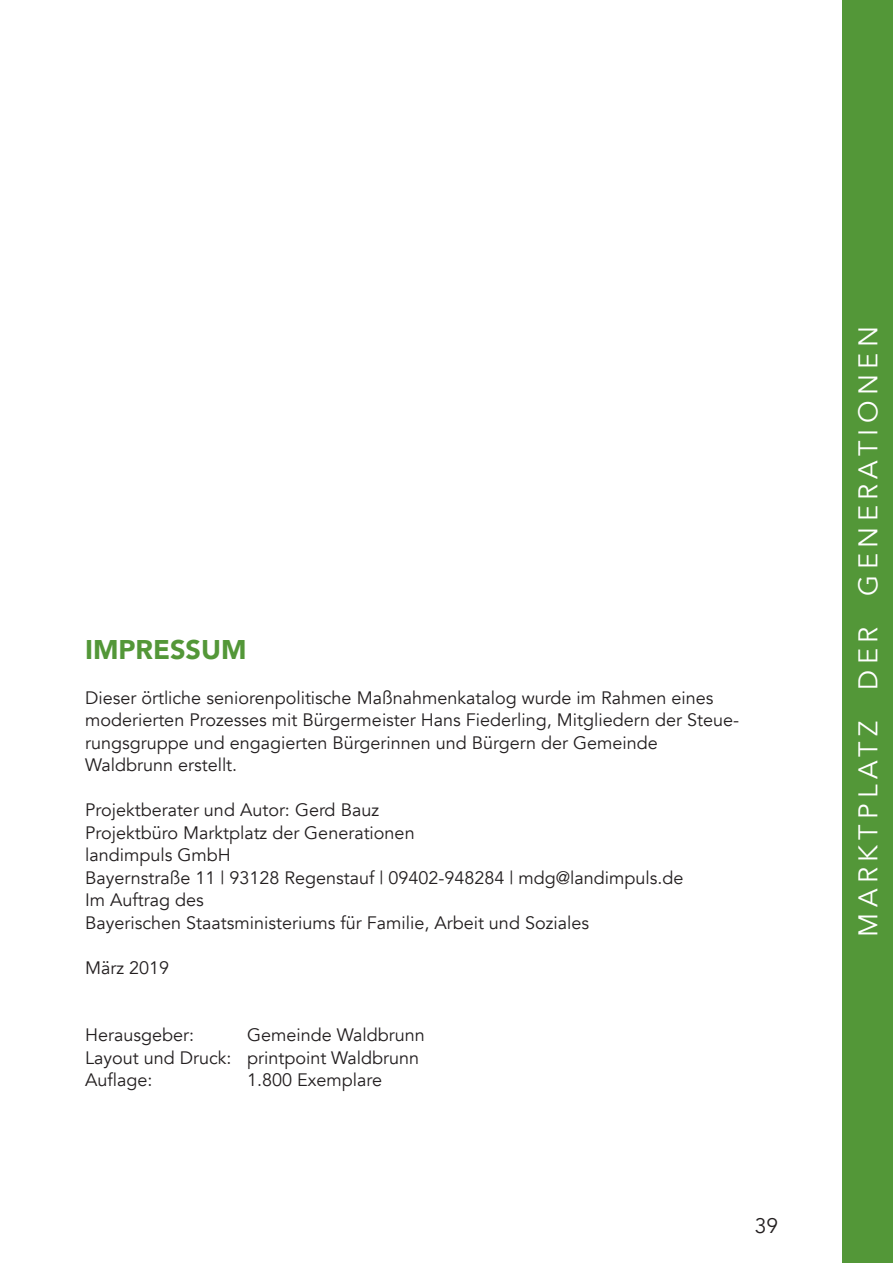
<style>
.page{position:relative;width:893px;height:1263px;background:#fff}
.page>*{position:absolute;margin:0;border:0;box-sizing:border-box;transform-origin:0 0}
.t1{font:27px "Avenir";letter-spacing:.2em;color:#fff}
.t2{font:900 27px "Avenir";color:#539738}
.t3{font:21px "Avenir";color:#231f20}
.t4{font:18px/22.5px "Avenir";color:#231f20}
</style>
<div class="page">
<div style="left:842px;top:0;width:51px;height:1263px;background:#539738"></div>
<h1 class="t2" style="left:85px;top:626px;width:163px">IMPRESSUM</h1>
<p class="t4" style="left:85px;top:686px;width:656px">Dieser örtliche seniorenpolitische Maßnahmenkatalog wurde im Rahmen eines moderierten Prozesses mit Bürgermeister Hans Fiederling, Mitgliedern der Steue&shy;rungsgruppe und engagierten Bürgerinnen und Bürgern der Gemeinde Waldbrunn erstellt.</p>
<p class="t4" style="left:85px;top:799px;width:600px">Projektberater und Autor: Gerd Bauz<br>Projektbüro Marktplatz der Generationen<br>landimpuls GmbH<br>Bayernstraße 11 | 93128 Regenstauf | 09402-948284 | mdg@landimpuls.de Im Auftrag des<br>Bayerischen Staatsministeriums für Familie, Arbeit und Soziales</p>
<p class="t4" style="left:85px;top:956px;width:86px">März 2019</p>
<p class="t4" style="left:85px;top:1024px;width:341px;text-indent:162px">Gemeinde Waldbrunn<br>Layout und Druck: printpoint Waldbrunn<br>Auflage:</p>
<p class="t4" style="left:85px;top:1024px;width:110px">Herausgeber:</p>
<p class="t4" style="left:247px;top:1069px;width:137px">1.800 Exemplare</p>
<p class="t3" style="left:755px;top:1213px;width:25px">39</p>
<h1 class="t1" style="left:852px;top:937px;width:612px;rotate:-90deg">MARKTPLATZ DER GENERATIONEN</h1>
</div>
